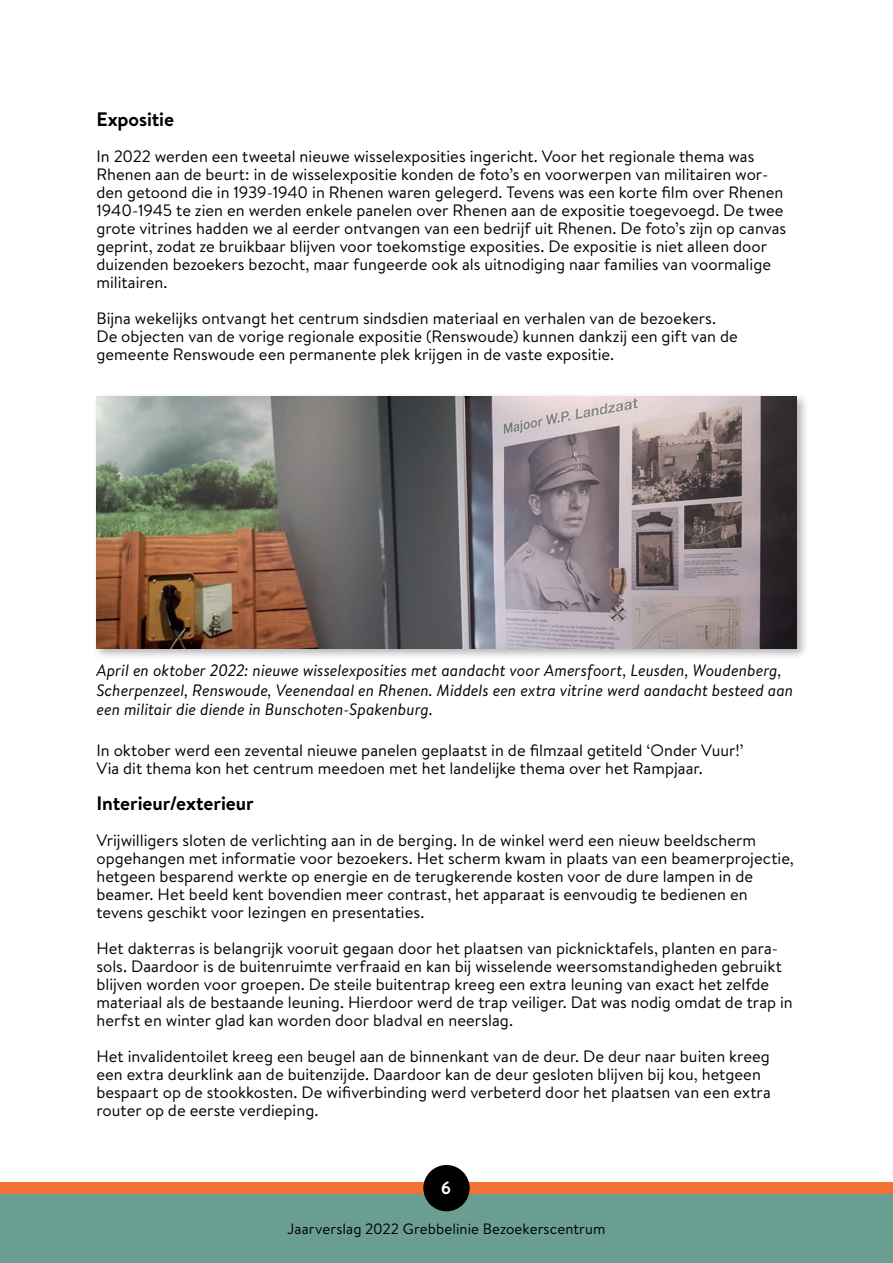
<style>
.page{position:relative;width:893px;height:1263px;background:#fff}
.page>*{position:absolute;margin:0;border:0;box-sizing:border-box;transform-origin:0 0}
.t1{font:700 19.5px "Brandon Text";letter-spacing:-.005em;color:#000001}
.t2{font:700 18px "Brandon Grotesque";color:#fff}
.t3{font:16.5px/18px "Brandon Text";color:#000001}
.t4{font:italic 16.5px/19.5px "Brandon Text";color:#000001}
.t5{font:15px "Brandon Text";letter-spacing:.005em;color:#000001}
</style>
<div class="page">
<div style="left:0;top:1188px;width:893px;height:75px;background:#6a9e91"></div>
<div style="left:0;top:1182px;width:893px;height:12px;background:#f37133"></div>
<div style="left:92px;top:392px;width:717px;height:268px;background:#231f20;opacity:.35"></div>
<img style="left:96px;top:396px;width:701px;height:252px">
<div style="left:423px;top:1165px;width:47px;height:46px;background:#000001;border-radius:50%"></div>
<p class="t1" style="left:96px;top:106px;width:79px">Expositie</p>
<p class="t3" style="left:96px;top:147px;width:691px">In 2022 werden een tweetal nieuwe wisselexposities ingericht. Voor het regionale thema was Rhenen aan de beurt: in de wisselexpositie konden de foto’s en voorwerpen van militairen wor&shy;den getoond die in 1939-1940 in Rhenen waren gelegerd. Tevens was een korte film over Rhenen 1940-1945 te zien en werden enkele panelen over Rhenen aan de expositie toegevoegd. De twee grote vitrines hadden we al eerder ontvangen van een bedrijf uit Rhenen. De foto’s zijn op canvas geprint, zodat ze bruikbaar blijven voor toekomstige exposities. De expositie is niet alleen door duizenden bezoekers bezocht, maar fungeerde ook als uitnodiging naar families van voormalige militairen.</p>
<p class="t3" style="left:96px;top:309px;width:643px">Bijna wekelijks ontvangt het centrum sindsdien materiaal en verhalen van de bezoekers.<br>De objecten van de vorige regionale expositie (Renswoude) kunnen dankzij een gift van de gemeente Renswoude een permanente plek krijgen in de vaste expositie.</p>
<p class="t4" style="left:96px;top:660px;width:698px">April en oktober 2022: nieuwe wisselexposities met aandacht voor Amersfoort, Leusden, Woudenberg,<br>Scherpenzeel, Renswoude, Veenendaal en Rhenen. Middels een extra vitrine werd aandacht besteed aan een militair die diende in Bunschoten-Spakenburg.</p>
<p class="t3" style="left:96px;top:741px;width:649px">In oktober werd een zevental nieuwe panelen geplaatst in de filmzaal getiteld ‘Onder Vuur!’<br>Via dit thema kon het centrum meedoen met het landelijke thema over het Rampjaar.</p>
<p class="t1" style="left:96px;top:790px;width:159px">Interieur/exterieur</p>
<p class="t3" style="left:96px;top:831px;width:699px">Vrijwilligers sloten de verlichting aan in de berging. In de winkel werd een nieuw beeldscherm opgehangen met informatie voor bezoekers. Het scherm kwam in plaats van een beamerprojectie, hetgeen besparend werkte op energie en de terugkerende kosten voor de dure lampen in de beamer. Het beeld kent bovendien meer contrast, het apparaat is eenvoudig te bedienen en tevens geschikt voor lezingen en presentaties.</p>
<p class="t3" style="left:96px;top:939px;width:698px">Het dakterras is belangrijk vooruit gegaan door het plaatsen van picknicktafels, planten en para&shy;sols. Daardoor is de buitenruimte verfraaid en kan bij wisselende weersomstandigheden gebruikt blijven worden voor groepen. De steile buitentrap kreeg een extra leuning van exact het zelfde materiaal als de bestaande leuning. Hierdoor werd de trap veiliger. Dat was nodig omdat de trap in herfst en winter glad kan worden door bladval en neerslag.</p>
<p class="t3" style="left:96px;top:1047px;width:676px">Het invalidentoilet kreeg een beugel aan de binnenkant van de deur. De deur naar buiten kreeg een extra deurklink aan de buitenzijde. Daardoor kan de deur gesloten blijven bij kou, hetgeen bespaart op de stookkosten. De wifiverbinding werd verbeterd door het plaatsen van een extra router op de eerste verdieping.</p>
<p class="t2" style="left:441px;top:1176px;width:11px">6</p>
<p class="t5" style="left:287px;top:1218px;width:319px">Jaarverslag 2022 Grebbelinie Bezoekerscentrum</p>
</div>
